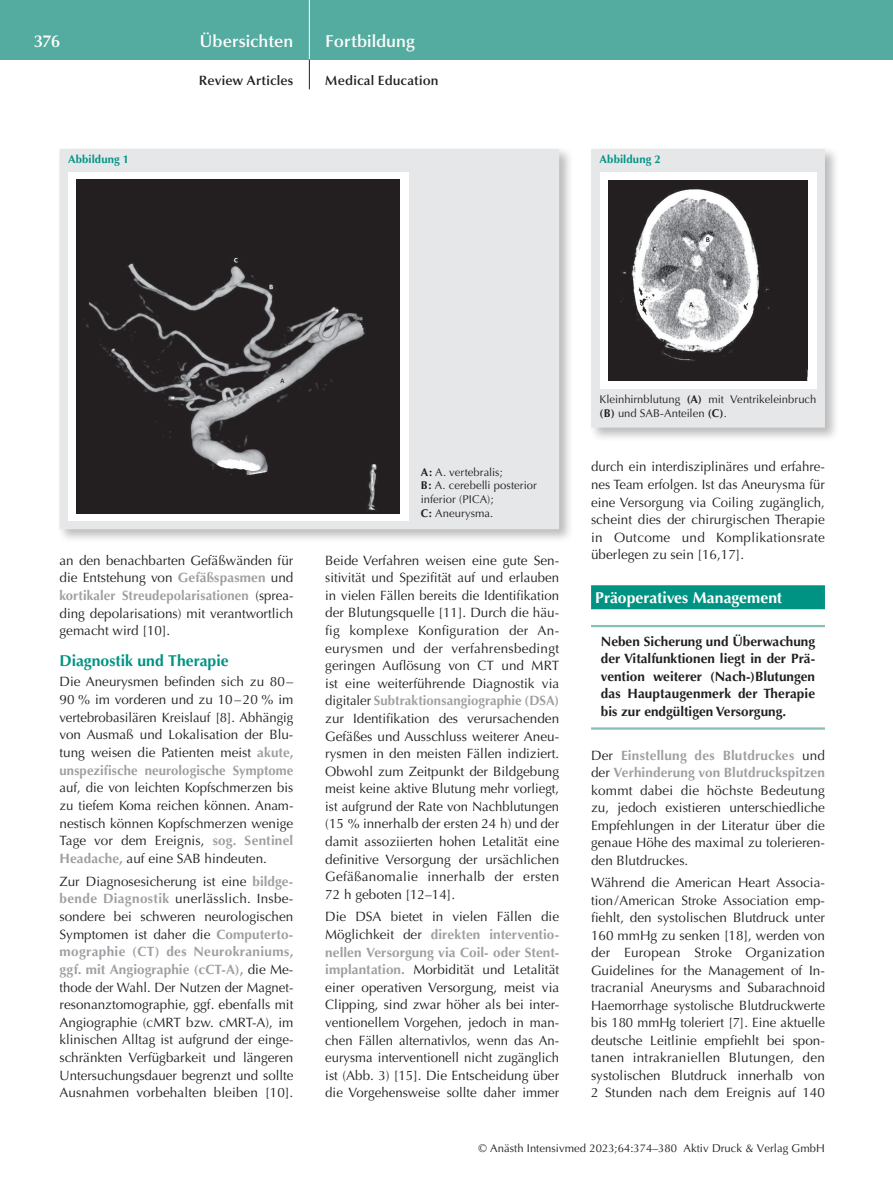
<style>
.page{position:relative;width:893px;height:1191px;background:#fff}
.page>*{position:absolute;margin:0;border:0;box-sizing:border-box;transform-origin:0 0}
.t1{font:600 17.25px "Optima";color:#fff}
.t2{font:700 15.75px "Optima";color:#fff}
.t3{font:700 15.75px "Optima";color:#009383}
.t4{font:13.5px/17.5px "Optima";color:#231f20;text-align:justify}
.t5{font:700 13.5px/17.5px "Optima";color:#231f20;text-align:justify}
.t6{font:600 13.5px "Optima";letter-spacing:.01em;color:#231f20}
.t7{font:11.25px/13.5px "Optima";letter-spacing:.005em;color:#231f20}
.t8{font:700 11.25px "Optima";letter-spacing:.015em;color:#009383}
.s1{font-weight:700;color:#9d9fa2}
.s2{font-weight:700}
</style>
<div class="page">
<div style="left:0;top:0;width:893px;height:60px;background:#54aba0"></div>
<hr style="left:309px;top:0;width:1px;height:60px;background:#fff">
<svg style="left:309px;top:60px;width:1px;height:29px"></svg>
<div style="left:591px;top:585px;width:234px;height:24px;background:#009383"></div>
<hr style="left:591px;top:625px;width:234px;height:2px;background:#86bfb7">
<hr style="left:591px;top:727px;width:234px;height:2px;background:#86bfb7">
<div style="left:57px;top:146px;width:517px;height:397px;background:#231f20;opacity:.3"></div>
<div style="left:60px;top:149px;width:499px;height:380px;background:#e6e7e9"></div>
<div style="left:68px;top:172px;width:340px;height:349px;background:#fff"></div>
<img style="left:77px;top:179px;width:323px;height:334px">
<div style="left:589px;top:146px;width:250px;height:296px;background:#231f20;opacity:.3"></div>
<div style="left:591px;top:149px;width:234px;height:278px;background:#e6e7e9"></div>
<div style="left:600px;top:172px;width:216px;height:217px;background:#fff"></div>
<img style="left:608px;top:180px;width:200px;height:200px">
<p class="t1" style="left:34px;top:31px;width:28px">376</p>
<p class="t1" style="left:200px;top:31px;width:95px">Übersichten</p>
<p class="t1" style="left:325px;top:31px;width:91px">Fortbildung</p>
<p class="t6" style="left:199px;top:73px;width:96px">Review Articles</p>
<p class="t6" style="left:325px;top:73px;width:115px">Medical Education</p>
<p class="t8" style="left:68px;top:153px;width:63px">Abbildung 1</p>
<p class="t8" style="left:600px;top:153px;width:63px">Abbildung 2</p>
<p class="t4" style="left:60px;top:551px;width:235px">an den benachbarten Gefäßwänden für die Entstehung von <span class="s1">Gefäßspasmen</span> und <span class="s1">kortikaler Streudepolarisationen</span> (sprea&shy;ding depolarisations) mit verantwortlich gemacht wird [10].</p>
<p class="t3" style="left:60px;top:651px;width:171px">Diagnostik und Therapie</p>
<p class="t4" style="left:60px;top:673px;width:235px">Die Aneurysmen befinden sich zu 80– 90 % im vorderen und zu 10–20 % im vertebrobasilären Kreislauf [8]. Abhängig von Ausmaß und Lokalisation der Blu&shy;tung weisen die Patienten meist <span class="s1">akute, unspezifische neurologische Symptome</span></p>
<p class="t4" style="left:60px;top:779px;width:235px">auf, die von leichten Kopfschmerzen bis zu tiefem Koma reichen können. Anam&shy;nestisch können Kopfschmerzen wenige Tage vor dem Ereignis, <span class="s1">sog. Sentinel Headache,</span> auf eine SAB hindeuten.</p>
<p class="t4" style="left:60px;top:872px;width:235px">Zur Diagnosesicherung ist eine <span class="s1">bildge&shy;bende Diagnostik</span> unerlässlich. Insbe&shy;sondere bei schweren neurologischen Symptomen ist daher die <span class="s1">Computerto&shy;mographie (CT) des Neurokraniums, ggf. mit Angiographie (cCT-A),</span> die Me&shy;thode der Wahl. Der Nutzen der Magnet&shy;resonanztomographie, ggf. ebenfalls mit Angiographie (cMRT bzw. cMRT-A), im klinischen Alltag ist aufgrund der einge&shy;schränkten Verfügbarkeit und längeren Untersuchungsdauer begrenzt und sollte Ausnahmen vorbehalten bleiben [10].</p>
<p class="t7" style="left:421px;top:465px;width:117px"><span class="s2">A:</span> A. vertebralis;<br><span class="s2">B:</span> A. cerebelli posterior inferior (PICA);<br><span class="s2">C:</span> Aneurysma.</p>
<p class="t4" style="left:325px;top:551px;width:235px">Beide Verfahren weisen eine gute Sen&shy;sitivität und Spezifität auf und erlauben in vielen Fällen bereits die Identifikation der Blutungsquelle [11]. Durch die häu&shy;fig komplexe Konfiguration der An&shy;eurysmen und der verfahrensbedingt geringen Auflösung von CT und MRT ist eine weiterführende Diagnostik via digitaler <span class="s1">Subtraktionsangiographie (DSA) </span>zur Identifikation des verursachenden Gefäßes und Ausschluss weiterer Aneu&shy;rysmen in den meisten Fällen indiziert.<br>Obwohl zum Zeitpunkt der Bildgebung meist keine aktive Blutung mehr vorliegt, ist aufgrund der Rate von Nachblutungen (15 % innerhalb der ersten 24 h) und der damit assoziierten hohen Letalität eine definitive Versorgung der ursächlichen Gefäßanomalie innerhalb der ersten 72 h geboten [12–14].</p>
<p class="t4" style="left:325px;top:908px;width:235px">Die DSA bietet in vielen Fällen die Möglichkeit der <span class="s1">direkten interventio&shy;nellen Versorgung via Coil- oder Stent&shy;implantation.</span> Morbidität und Letalität einer operativen Versorgung, meist via Clipping, sind zwar höher als bei inter&shy;ventionellem Vorgehen, jedoch in man&shy;chen Fällen alternativlos, wenn das An&shy;eurysma interventionell nicht zugänglich ist (Abb. 3) [15]. Die Entscheidung über die Vorgehensweise sollte daher immer</p>
<p class="t7" style="left:600px;top:393px;width:218px">Kleinhirnblutung <span class="s2">(A)</span> mit Ventrikeleinbruch <span class="s2">(B)</span> und SAB-Anteilen <span class="s2">(C)</span>.</p>
<p class="t4" style="left:591px;top:458px;width:235px">durch ein interdisziplinäres und erfahre&shy;nes Team erfolgen. Ist das Aneurysma für eine Versorgung via Coiling zugänglich, scheint dies der chirurgischen Therapie in Outcome und Komplikationsrate überlegen zu sein [16,17].</p>
<p class="t2" style="left:595px;top:588px;width:188px">Präoperatives Management</p>
<p class="t5" style="left:601px;top:633px;width:216px">Neben Sicherung und Überwachung der Vitalfunktionen liegt in der Prä&shy;vention weiterer (Nach-)Blutungen das Hauptaugenmerk der Therapie bis zur endgültigen Versorgung.</p>
<p class="t4" style="left:591px;top:746px;width:235px">Der <span class="s1">Einstellung des Blutdruckes</span> und der <span class="s1">Verhinderung von Blutdruckspitzen </span>kommt dabei die höchste Bedeutung zu, jedoch existieren unterschiedliche Empfehlungen in der Literatur über die genaue Höhe des maximal zu tolerieren&shy;den Blutdruckes.</p>
<p class="t4" style="left:591px;top:874px;width:235px">Während die American Heart Associa&shy;tion/American Stroke Association emp&shy;fiehlt, den systolischen Blutdruck unter 160 mmHg zu senken [18], werden von der European Stroke Organization Guidelines for the Management of In&shy;tracranial Aneurysms and Subarachnoid Haemorrhage systolische Blutdruckwerte bis 180 mmHg toleriert [7]. Eine aktuelle deutsche Leitlinie empfiehlt bei spon&shy;tanen intrakraniellen Blutungen, den systolischen Blutdruck innerhalb von 2 Stunden nach dem Ereignis auf 140</p>
<p class="t7" style="left:478px;top:1142px;width:348px">© Anästh Intensivmed 2023;64:374–380 Aktiv Druck &amp; Verlag GmbH</p>
</div>
